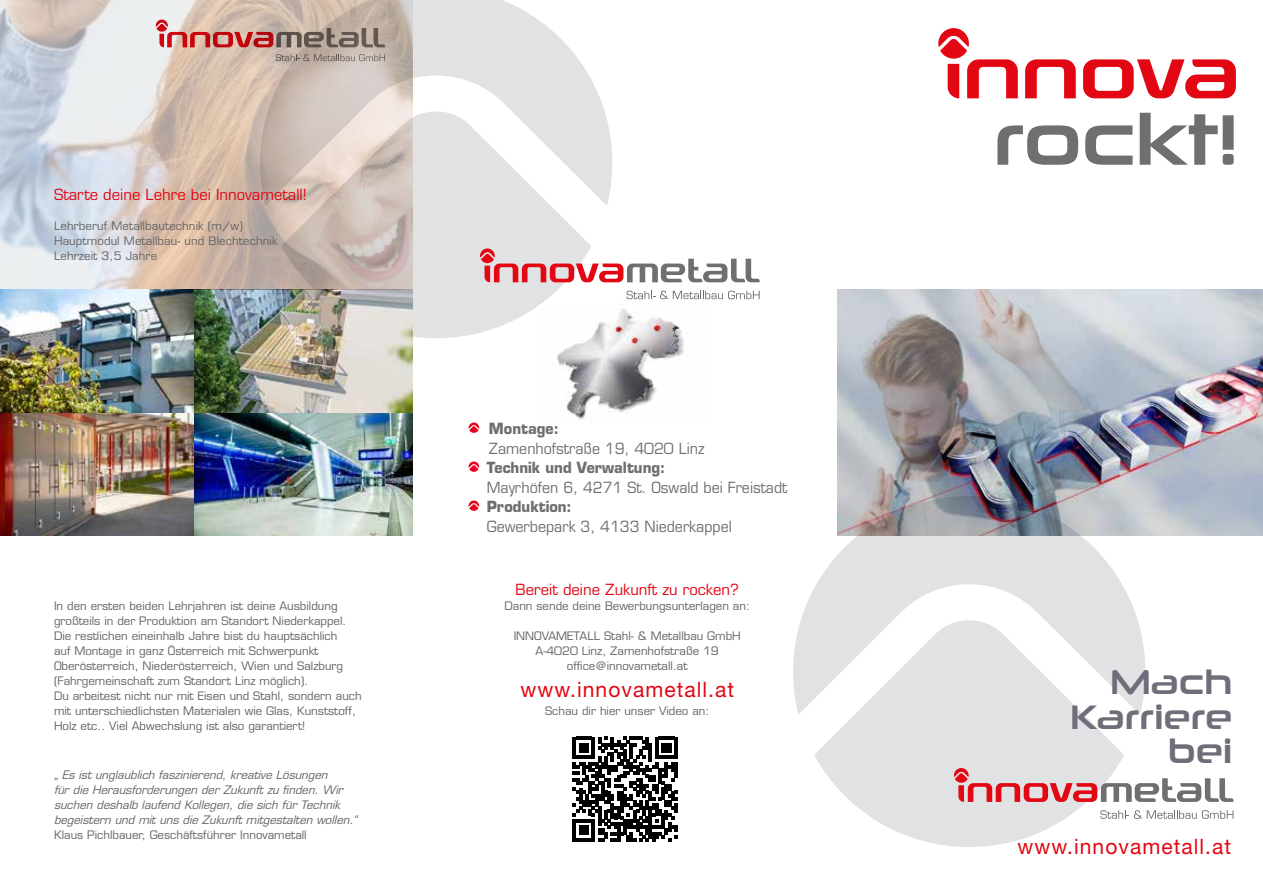
<style>
.page{position:relative;width:1263px;height:893px;background:#fff}
.page>*{position:absolute;margin:0;border:0;box-sizing:border-box;transform-origin:0 0}
.t1{font:72.6px "Neuropolitical Rg";letter-spacing:-.01em;color:#706f6f}
.t2{font:34.05px/34.5px "Neuropolitical Rg";color:#6e6d79;text-align:right}
.t3{font:21.3px "Helvetica Neue LT Std";letter-spacing:.05em;color:#e30613}
.t4{font:15px "Eurostile LT Std";color:#706f6f;scale:.95 1}
.t5{font:15px "Eurostile LT Std";color:#e30613}
.t6{font:700 15px "Eurostile LT Std";color:#706f6f;scale:.95 1}
.t7{font:11.4px/15px "Eurostile LT Std";color:#646363}
.t8{font:italic 11.4px/15px "Eurostile LT Std";color:#646363}
</style>
<div class="page">
<img style="left:838px;top:289px;width:425px;height:247px">
<img style="left:557px;top:308px;width:127px;height:111px">
<svg style="left:793px;top:496px;width:352px;height:351px;fill:#e1e2e3"></svg>
<svg style="left:1100px;top:810px;width:133px;height:9px"></svg>
<svg style="left:954px;top:768px;width:279px;height:34px"></svg>
<svg style="left:938px;top:28px;width:80px;height:70px"></svg>
<svg style="left:1025px;top:59px;width:51px;height:39px"></svg>
<svg style="left:1083px;top:59px;width:153px;height:39px"></svg>
<svg style="left:573px;top:737px;width:104px;height:104px"></svg>
<svg style="left:412px;top:0;width:200px;height:338px;fill:#e1e2e3"></svg>
<svg style="left:469px;top:422px;width:10px;height:11px"></svg>
<svg style="left:469px;top:461px;width:10px;height:11px"></svg>
<svg style="left:469px;top:500px;width:10px;height:11px"></svg>
<img style="left:0;top:0;width:412px;height:535px">
<img style="left:0;top:412px;width:193px;height:123px">
<svg style="left:276px;top:54px;width:109px;height:7px"></svg>
<svg style="left:156px;top:20px;width:229px;height:27px;background:#bc8f86"></svg>
<svg style="left:626px;top:291px;width:134px;height:8px"></svg>
<svg style="left:480px;top:248px;width:279px;height:34px"></svg>
<h3 class="t5" style="left:54px;top:185px;width:254px">Starte deine Lehre bei Innovametall!</h3>
<p class="t7" style="left:54px;top:218px;width:225px">Lehrberuf Metallbautechnik (m/w)<br>Hauptmodul Metallbau- und Blechtechnik<br>Lehrzeit 3,5 Jahre</p>
<p class="t7" style="left:54px;top:598px;width:309px">In den ersten beiden Lehrjahren ist deine Ausbildung großteils in der Produktion am Standort Niederkappel.<br>Die restlichen eineinhalb Jahre bist du hauptsächlich<br>auf Montage in ganz Österreich mit Schwerpunkt Oberösterreich, Niederösterreich, Wien und Salzburg (Fahrgemeinschaft zum Standort Linz möglich).<br>Du arbeitest nicht nur mit Eisen und Stahl, sondern auch mit unterschiedlichsten Materialen wie Glas, Kunststoff, Holz etc.. Viel Abwechslung ist also garantiert!</p>
<p class="t8" style="left:54px;top:767px;width:308px">„ Es ist unglaublich faszinierend, kreative Lösungen<br>für die Herausforderungen der Zukunft zu finden. Wir suchen deshalb laufend Kollegen, die sich für Technik begeistern und mit uns die Zukunft mitgestalten wollen.“</p>
<p class="t7" style="left:54px;top:827px;width:254px">Klaus Pichlbauer, Geschäftsführer Innovametall</p>
<h3 class="t6" style="left:489px;top:420px;width:75px">Montage:</h3>
<h3 class="t4" style="left:489px;top:439px;width:228px">Zamenhofstraße 19, 4020 Linz</h3>
<h3 class="t6" style="left:487px;top:459px;width:189px">Technik und Verwaltung:</h3>
<h3 class="t4" style="left:487px;top:478px;width:318px">Mayrhöfen 6, 4271 St. Oswald bei Freistadt</h3>
<h3 class="t6" style="left:487px;top:498px;width:91px">Produktion:</h3>
<h3 class="t4" style="left:487px;top:517px;width:259px">Gewerbepark 3, 4133 Niederkappel</h3>
<h3 class="t5" style="left:516px;top:580px;width:225px">Bereit deine Zukunft zu rocken?</h3>
<p class="t7" style="left:504px;top:598px;width:247px">Dann sende deine Bewerbungsunterlagen an:</p>
<p class="t7" style="left:514px;top:628px;width:229px;text-align:center">INNOVAMETALL Stahl- &amp; Metallbau GmbH<br>A-4020 Linz, Zamenhofstraße 19 office@innovametall.at</p>
<h3 class="t3" style="left:520px;top:677px;width:215px">www.innovametall.at</h3>
<p class="t7" style="left:545px;top:703px;width:166px">Schau dir hier unser Video an:</p>
<h1 class="t1" style="left:993px;top:94px;width:247px">rockt!</h1>
<h2 class="t2" style="left:1070px;top:664px;width:163px">Mach<br>Karriere bei</h2>
<h3 class="t3" style="left:1017px;top:834px;width:215px">www.innovametall.at</h3>
</div>
